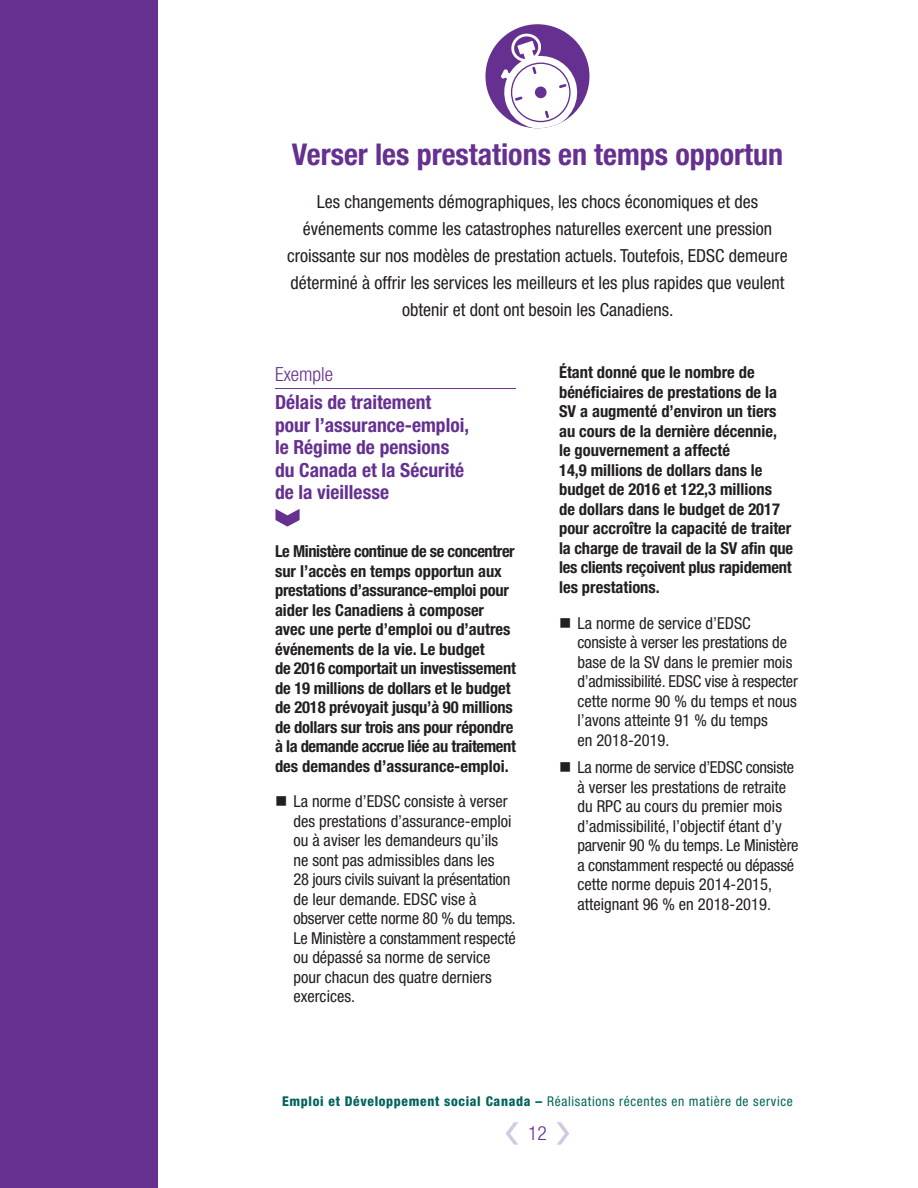
<style>
.page{position:relative;width:918px;height:1188px;background:#fff}
.page>*{position:absolute;margin:0;border:0;box-sizing:border-box;transform-origin:0 0}
.Body_H2__turquoise{font:700 condensed 30px "Helvetica Neue LT Std";color:#653090}
.Example_title{font:700 condensed 19.5px/22.5px "Helvetica Neue LT Std";color:#653090}
.Example_number{font:300 condensed 19.5px "Helvetica Neue LT Std";color:#653090}
.body_intro_section{font:condensed 18px/27px "Helvetica Neue LT Std";color:#231f20;text-align:center}
.t1{font:condensed 16.5px/19.5px "Helvetica Neue LT Std";color:#231f20}
.Example_H2{font:700 condensed 16.5px/19.5px "Helvetica Neue LT Std";letter-spacing:-.01em;color:#231f20}
.Example_H2_alone{font:700 condensed 16.5px/19.5px "Helvetica Neue LT Std";color:#231f20}
.t2{font:condensed 13.5px "Helvetica Neue LT Std";letter-spacing:.05em;color:#02645d}
.s1{font-weight:800}
</style>
<div class="page">
<div style="left:0;top:0;width:157px;height:1188px;background:#653090"></div>
<div style="left:485px;top:24px;width:104px;height:104px;background:#653090;border-radius:50%"></div>
<svg style="left:501px;top:32px;width:81px;height:96px"></svg>
<svg style="left:506px;top:1122px;width:12px;height:23px"></svg>
<svg style="left:557px;top:1122px;width:12px;height:23px"></svg>
<hr style="left:275px;top:388px;width:241px;height:1px;background:#653090">
<svg style="left:275px;top:509px;width:25px;height:18px"></svg>
<p class="Body_H2__turquoise" style="left:292px;top:136px;width:493px">Verser les prestations en temps opportun</p>
<p class="body_intro_section" style="left:287px;top:188px;width:502px">Les changements démographiques, les chocs économiques et des événements comme les catastrophes naturelles exercent une pression croissante sur nos modèles de prestation actuels. Toutefois, EDSC demeure déterminé à offrir les services les meilleurs et les plus rapides que veulent obtenir et dont ont besoin les Canadiens.</p>
<p class="Example_number" style="left:275px;top:363px;width:60px">Exemple</p>
<p class="Example_title" style="left:275px;top:391px;width:196px">Délais de traitement pour l’assurance-emploi, le Régime de pensions du Canada et la Sécurité de la vieillesse</p>
<p class="Example_H2" style="left:275px;top:541px;width:242px">Le Ministère continue de se concentrer sur l’accès en temps opportun aux prestations d’assurance-emploi pour aider les Canadiens à composer avec une perte d’emploi ou d’autres événements de la vie. Le budget<br>de 2016 comportait un investissement de 19 millions de dollars et le budget de 2018 prévoyait jusqu’à 90 millions de dollars sur trois ans pour répondre à la demande accrue liée au traitement des demandes d’assurance-emploi.</p>
<p class="t1" style="left:293px;top:792px;width:224px;text-indent:-18px">■ La norme d’EDSC consiste à verser des prestations d’assurance-emploi ou à aviser les demandeurs qu’ils ne sont pas admissibles dans les<br>28 jours civils suivant la présentation de leur demande. EDSC vise à observer cette norme 80 % du temps.<br>Le Ministère a constamment respecté ou dépassé sa norme de service pour chacun des quatre derniers exercices.</p>
<p class="Example_H2_alone" style="left:559px;top:363px;width:236px">Étant donné que le nombre de bénéficiaires de prestations de la<br>SV a augmenté d’environ un tiers au cours de la dernière décennie,<br>le gouvernement a affecté<br>14,9 millions de dollars dans le budget de 2016 et 122,3 millions<br>de dollars dans le budget de 2017 pour accroître la capacité de traiter la charge de travail de la SV afin que les clients reçoivent plus rapidement les prestations.</p>
<p class="t1" style="left:577px;top:613px;width:222px;text-indent:-18px">■ La norme de service d’EDSC consiste à verser les prestations de base de la SV dans le premier mois d’admissibilité. EDSC vise à respecter cette norme 90 % du temps et nous l’avons atteinte 91 % du temps<br>en 2018-2019.</p>
<p class="t1" style="left:577px;top:758px;width:223px;text-indent:-18px">■ La norme de service d’EDSC consiste à verser les prestations de retraite du RPC au cours du premier mois d’admissibilité, l’objectif étant d’y parvenir 90 % du temps. Le Ministère a constamment respecté ou dépassé cette norme depuis 2014-2015, atteignant 96 % en 2018-2019.</p>
<p class="t2" style="left:282px;top:1093px;width:512px"><span class="s1">Emploi et Développement social Canada –</span> Réalisations récentes en matière de service</p>
<p class="Example_number" style="left:528px;top:1122px;width:20px">12</p>
</div>
